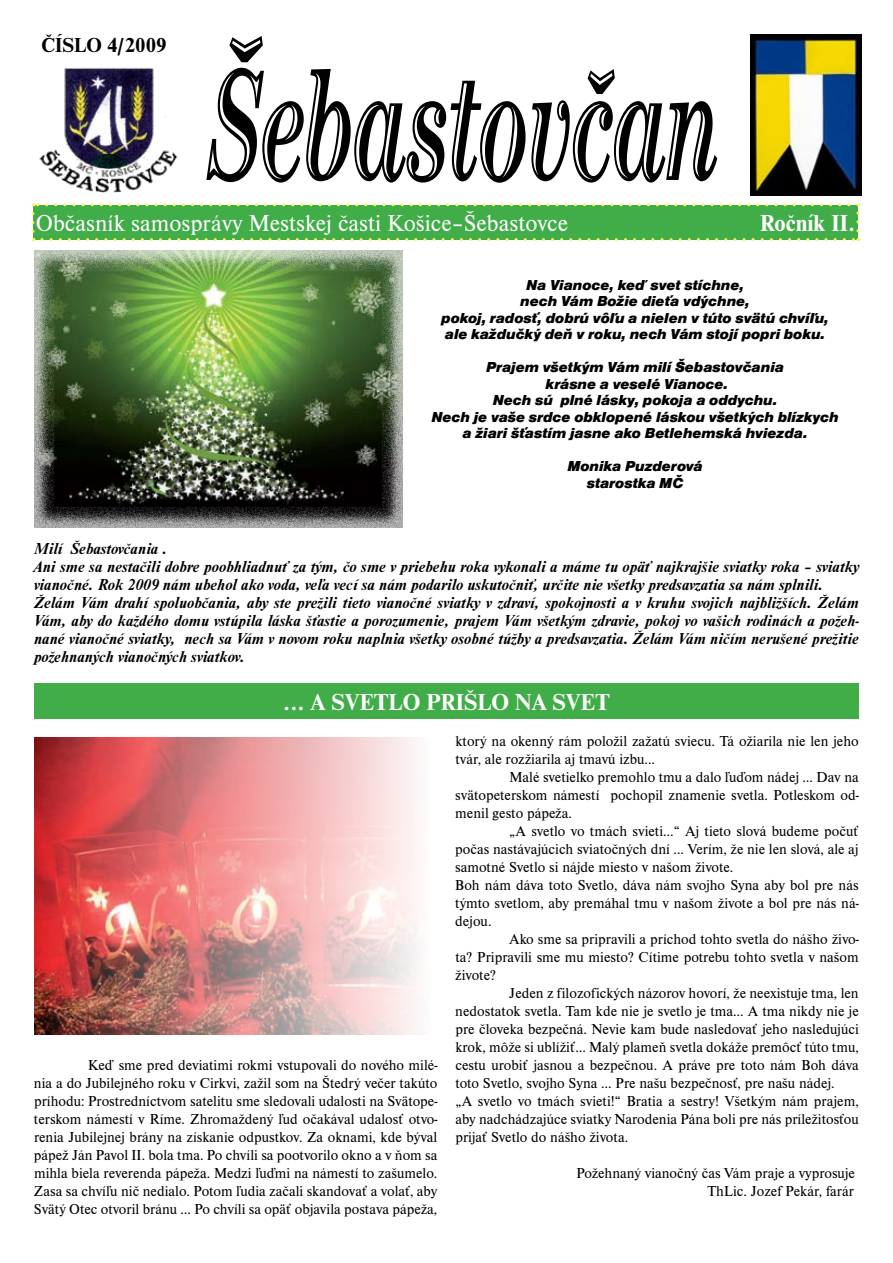
<style>
.page{position:relative;width:893px;height:1263px;background:#fff}
.page>*{position:absolute;margin:0;border:0;box-sizing:border-box;transform-origin:0 0}
.t1{font:italic 144px "Century Han Itc DEE";color:#000;scale:.53 1}
.t2{font:24px "Nimbus Rom DEE";color:#fff}
.t3{font:700 24px "Nimbus Rom DEE";color:#fff}
.t4{font:700 21px "Nimbus Rom DEE";color:#000}
.t5{font:italic 700 16.5px/18.1px "Nimbus Rom DEE";color:#000}
.t6{font:15px/18px "Nimbus Rom DEE";color:#000;text-align:justify}
.t7{font:15px/16.5px "Nimbus San DEE Blac Ital";color:#000;text-align:center}
</style>
<div class="page">
<img style="left:39px;top:68px;width:139px;height:125px">
<img style="left:751px;top:34px;width:110px;height:162px">
<div style="left:33px;top:205px;width:825px;height:35px;background:#41ad49"></div>
<svg style="left:31px;top:214px;width:3px;height:27px"></svg>
<svg style="left:42px;top:238px;width:817px;height:3px"></svg>
<svg style="left:856px;top:203px;width:3px;height:28px"></svg>
<svg style="left:33px;top:203px;width:816px;height:3px"></svg>
<img style="left:34px;top:737px;width:383px;height:297px">
<div style="left:34px;top:684px;width:825px;height:35px;background:#41ad49"></div>
<div style="left:34px;top:250px;width:369px;height:279px;background:#fff;opacity:.75"></div>
<h3 class="t4" style="left:41px;top:33px;width:127px">ČÍSLO 4/2009</h3>
<h1 class="t1" style="left:209px;top:30px;width:964px">Šebastovčan</h1>
<h2 class="t2" style="left:36px;top:210px;width:534px">Občasník samosprávy Mestskej časti Košice–Šebastovce</h2>
<h2 class="t3" style="left:760px;top:210px;width:97px">ROČNÍK II.</h2>
<p class="t7" style="left:441px;top:276px;width:389px">Na Vianoce, keď svet stíchne,<br>nech Vám Božie dieťa vdýchne,<br>pokoj, radosť, dobrú vôľu a nielen v túto svätú chvíľu, ale každučký deň v roku, nech Vám stojí popri boku.</p>
<p class="t7" style="left:431px;top:359px;width:409px">Prajem všetkým Vám milí Šebastovčania<br>krásne a veselé Vianoce.<br>Nech sú plné lásky, pokoja a oddychu.<br>Nech je vaše srdce obklopené láskou všetkých blízkych a žiari šťastím jasne ako Betlehemská hviezda.</p>
<p class="t7" style="left:567px;top:458px;width:137px">Monika Puzderová starostka MČ</p>
<p class="t5" style="left:34px;top:539px;width:827px">Milí Šebastovčania .<br>Ani sme sa nestačili dobre poobhliadnuť za tým, čo sme v priebehu roka vykonali a máme tu opäť najkrajšie sviatky roka – sviatky vianočné. Rok 2009 nám ubehol ako voda, veľa vecí sa nám podarilo uskutočniť, určite nie všetky predsavzatia sa nám splnili.<br>Želám Vám drahí spoluobčania, aby ste prežili tieto vianočné sviatky v zdraví, spokojnosti a v kruhu svojich najbližších. Želám Vám, aby do každého domu vstúpila láska šťastie a porozumenie, prajem Vám všetkým zdravie, pokoj vo vašich rodinách a požeh&shy;nané vianočné sviatky, nech sa Vám v novom roku naplnia všetky osobné túžby a predsavzatia. Želám Vám ničím nerušené prežitie požehnaných vianočných sviatkov.</p>
<h2 class="t3" style="left:283px;top:689px;width:328px">... A SVETLO PRIŠLO NA SVET</h2>
<p class="t6" style="left:34px;top:1056px;width:405px;text-indent:54px">Keď sme pred deviatimi rokmi vstupovali do nového milé&shy;nia a do Jubilejného roku v Cirkvi, zažil som na Štedrý večer takúto príhodu: Prostredníctvom satelitu sme sledovali udalosti na Svätope&shy;terskom námestí v Ríme. Zhromaždený ľud očakával udalosť otvo&shy;renia Jubilejnej brány na získanie odpustkov. Za oknami, kde býval pápež Ján Pavol II. bola tma. Po chvíli sa pootvorilo okno a v ňom sa mihla biela reverenda pápeža. Medzi ľuďmi na námestí to zašumelo.<br>Zasa sa chvíľu nič nedialo. Potom ľudia začali skandovať a volať, aby Svätý Otec otvoril bránu … Po chvíli sa opäť objavila postava pápeža,</p>
<p class="t6" style="left:455px;top:732px;width:405px">ktorý na okenný rám položil zažatú sviecu. Tá ožiarila nie len jeho tvár, ale rozžiarila aj tmavú izbu...</p>
<p class="t6" style="left:455px;top:768px;width:405px;text-indent:54px">Malé svetielko premohlo tmu a dalo ľuďom nádej … Dav na svätopeterskom námestí pochopil znamenie svetla. Potleskom od&shy;menil gesto pápeža.</p>
<p class="t6" style="left:455px;top:822px;width:405px;text-align:left;text-indent:54px">„A svetlo vo tmách svieti…“ Aj tieto slová budeme počuť počas nastávajúcich sviatočných dní ... Verím, že nie len slová, ale aj samotné Svetlo si nájde miesto v našom živote.<br>Boh nám dáva toto Svetlo, dáva nám svojho Syna aby bol pre nás týmto svetlom, aby premáhal tmu v našom živote a bol pre nás ná&shy;dejou.</p>
<p class="t6" style="left:455px;top:930px;width:405px;text-indent:54px">Ako sme sa pripravili a príchod tohto svetla do nášho živo&shy;ta? Pripravili sme mu miesto? Cítime potrebu tohto svetla v našom živote?</p>
<p class="t6" style="left:455px;top:984px;width:405px;text-align:left;text-indent:54px">Jeden z filozofických názorov hovorí, že neexistuje tma, len nedostatok svetla. Tam kde nie je svetlo je tma… A tma nikdy nie je pre človeka bezpečná. Nevie kam bude nasledovať jeho nasledujúci krok, môže si ublížiť… Malý plameň svetla dokáže premôcť túto tmu, cestu urobiť jasnou a bezpečnou. A práve pre toto nám Boh dáva toto Svetlo, svojho Syna … Pre našu bezpečnosť, pre našu nádej.<br>„A svetlo vo tmách svieti!“ Bratia a sestry! Všetkým nám prajem, aby nadchádzajúce sviatky Narodenia Pána boli pre nás príležitosťou prijať Svetlo do nášho života.</p>
<p class="t6" style="left:576px;top:1164px;width:280px;text-align:right">Požehnaný vianočný čas Vám praje a vyprosuje<br>ThLic. Jozef Pekár, farár</p>
</div>
